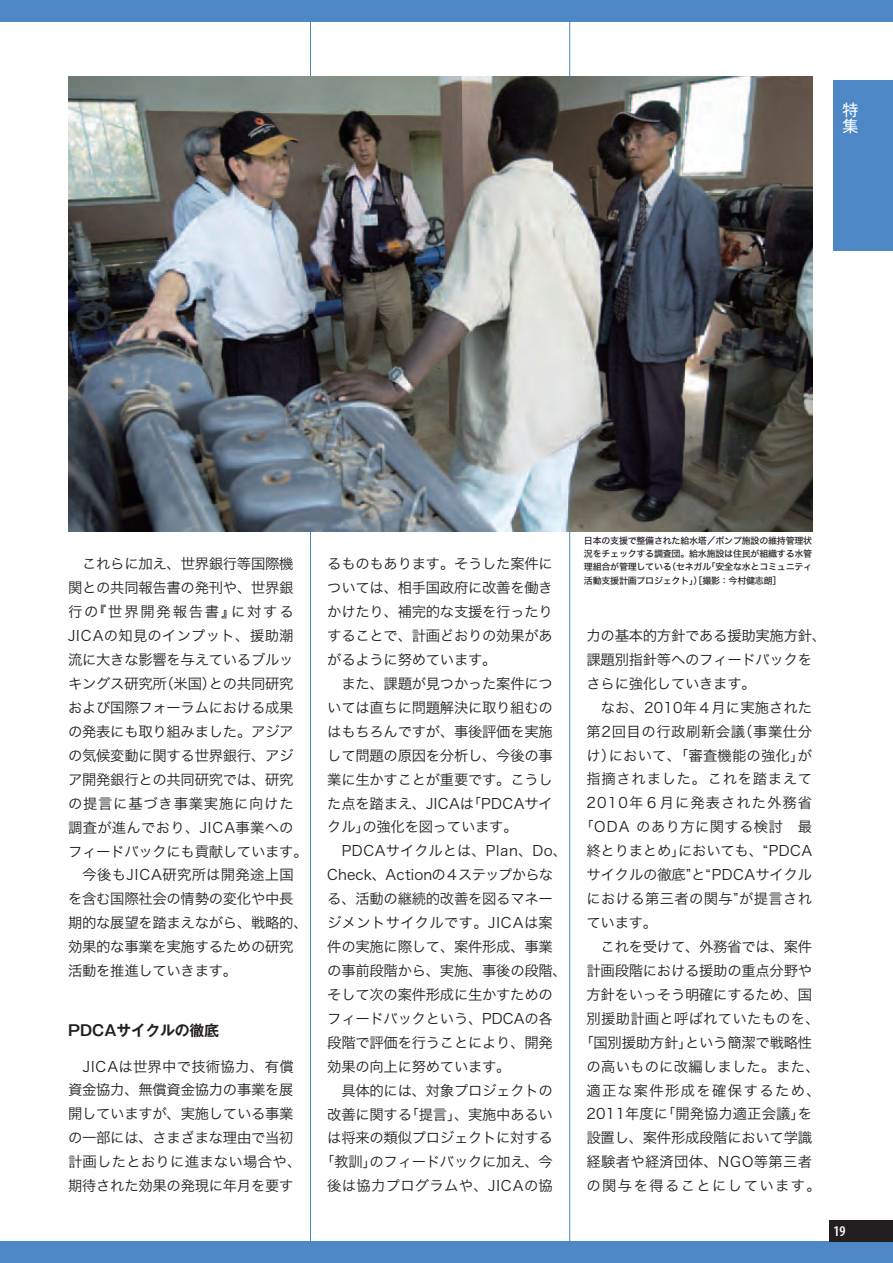
<style>
.page{position:relative;width:893px;height:1263px;background:#fff}
.page>*{position:absolute;margin:0;border:0;box-sizing:border-box;transform-origin:0 0}
.t1{font:15.9px/15.9px "Gothic MB101 Pro";color:#fff}
.t2{font:700 14.85px "Gothic MB101 Pro De";letter-spacing:-.02em;color:#231f20}
.t3{font:600 condensed 14.85px "Myriad Pro";color:#fff}
.t4{font:14.4px/23.9px "Hira Kaku Pro W3";letter-spacing:-.02em;color:#231f20}
.t5{font:14.4px "Hira Kaku Pro W3";letter-spacing:.02em;color:#231f20}
.t6{font:14.4px "Hira Kaku Pro W3";color:#231f20}
.t7{font:14.4px "Hira Kaku Pro W3";letter-spacing:.045em;color:#231f20}
.t8{font:14.4px "Hira Kaku Pro W3";letter-spacing:.015em;color:#231f20}
.t9{font:14.4px "Hira Kaku Pro W3";letter-spacing:.095em;color:#231f20}
.t10{font:14.4px "Hira Kaku Pro W3";letter-spacing:.01em;color:#231f20}
.t11{font:14.4px "Hira Kaku Pro W3";letter-spacing:.04em;color:#231f20}
.t12{font:14.4px "Hira Kaku Pro W3";letter-spacing:.07em;color:#231f20}
.t13{font:14.4px "Hira Kaku Pro W3";letter-spacing:.025em;color:#231f20}
.t14{font:9px/13.4px "Hira Kaku Std W5";letter-spacing:-.03em;color:#231f20;text-align:justify}
</style>
<div class="page">
<div style="left:833px;top:81px;width:60px;height:170px;background:#4d87c6"></div>
<div style="left:0;top:0;width:893px;height:21px;background:#4d87c6"></div>
<div style="left:0;top:1242px;width:893px;height:21px;background:#4d87c6"></div>
<hr style="left:310px;top:0;width:1px;height:1263px;background:#4d87c6">
<hr style="left:569px;top:0;width:1px;height:1263px;background:#4d87c6">
<img style="left:68px;top:77px;width:744px;height:454px">
<div style="left:829px;top:1220px;width:64px;height:22px;background:#231f20"></div>
<p class="t1" style="left:842px;top:100px;width:17px">特集</p>
<p class="t4" style="left:68px;top:551px;width:241px">　これらに加え、世界銀行等国際機関との共同報告書の発刊や、世界銀行の『世界開発報告書』に対する<br>JICAの知見のインプット、援助潮流に大きな影響を与えているブルッキングス研究所（米国）との共同研究および国際フォーラムにおける成果の発表にも取り組みました。アジアの気候変動に関する世界銀行、アジア開発銀行との共同研究では、研究の提言に基づき事業実施に向けた調査が進んでおり、JICA事業へのフィードバックにも貢献しています。　今後もJICA研究所は開発途上国を含む国際社会の情勢の変化や中長期的な展望を踏まえながら、戦略的、効果的な事業を実施するための研究活動を推進していきます。</p>
<p class="t2" style="left:68px;top:1018px;width:152px">PDCAサイクルの徹底</p>
<p class="t4" style="left:68px;top:1053px;width:235px">　JICAは世界中で技術協力、有償資金協力、無償資金協力の事業を展開していますが、実施している事業の一部には、さまざまな理由で当初計画したとおりに進まない場合や、期待された効果の発現に年月を要す</p>
<p class="t4" style="left:327px;top:551px;width:227px">るものもあります。そうした案件に</p>
<p class="t4" style="left:327px;top:575px;width:227px">ついては、相手国政府に改善を働き</p>
<p class="t4" style="left:327px;top:599px;width:227px">かけたり、補完的な支援を行ったり</p>
<p class="t4" style="left:327px;top:623px;width:227px">することで、計画どおりの効果があ</p>
<p class="t4" style="left:327px;top:647px;width:171px">がるように努めています。</p>
<p class="t4" style="left:327px;top:670px;width:227px">　また、課題が見つかった案件につ</p>
<p class="t4" style="left:327px;top:694px;width:227px">いては直ちに問題解決に取り組むの</p>
<p class="t4" style="left:327px;top:718px;width:227px">はもちろんですが、事後評価を実施</p>
<p class="t4" style="left:327px;top:742px;width:227px">して問題の原因を分析し、今後の事</p>
<p class="t4" style="left:327px;top:766px;width:227px">業に生かすことが重要です。こうし</p>
<p class="t4" style="left:327px;top:790px;width:227px">た点を踏まえ、JICAは「PDCAサイ</p>
<p class="t4" style="left:327px;top:814px;width:192px">クル」の強化を図っています。</p>
<p class="t7" style="left:327px;top:838px;width:241px">　PDCAサイクルとは、Plan、Do、</p>
<p class="t4" style="left:327px;top:862px;width:228px">Check、Actionの４ステップからな</p>
<p class="t4" style="left:327px;top:886px;width:227px">る、活動の継続的改善を図るマネー</p>
<p class="t5" style="left:327px;top:910px;width:227px">ジメントサイクルです。JICAは案</p>
<p class="t4" style="left:327px;top:934px;width:227px">件の実施に際して、案件形成、事業</p>
<p class="t4" style="left:327px;top:958px;width:241px">の事前段階から、実施、事後の段階、</p>
<p class="t4" style="left:327px;top:981px;width:227px">そして次の案件形成に生かすための</p>
<p class="t4" style="left:327px;top:1005px;width:227px">フィードバックという、PDCAの各</p>
<p class="t4" style="left:327px;top:1029px;width:227px">段階で評価を行うことにより、開発</p>
<p class="t4" style="left:327px;top:1053px;width:185px">効果の向上に努めています。</p>
<p class="t4" style="left:327px;top:1077px;width:227px">　具体的には、対象プロジェクトの</p>
<p class="t4" style="left:327px;top:1101px;width:227px">改善に関する「提言」、実施中あるい</p>
<p class="t4" style="left:327px;top:1125px;width:227px">は将来の類似プロジェクトに対する</p>
<p class="t4" style="left:320px;top:1149px;width:234px">「教訓」のフィードバックに加え、今</p>
<p class="t5" style="left:327px;top:1173px;width:227px">後は協力プログラムや、JICAの協</p>
<p class="t14" style="left:584px;top:534px;width:230px">日本の支援で整備された給水塔／ポンプ施設の維持管理状況をチェックする調査団。給水施設は住民が組織する水管理組合が管理している（セネガル「安全な水とコミュニティ活動支援計画プロジェクト」）［撮影：今村健志朗］</p>
<p class="t4" style="left:587px;top:623px;width:241px">力の基本的方針である援助実施方針、</p>
<p class="t4" style="left:587px;top:646px;width:227px">課題別指針等へのフィードバックを</p>
<p class="t4" style="left:587px;top:670px;width:171px">さらに強化していきます。</p>
<p class="t6" style="left:587px;top:694px;width:227px">　なお、2010年４月に実施された</p>
<p class="t11" style="left:587px;top:718px;width:227px">第2回目の行政刷新会議（事業仕分</p>
<p class="t10" style="left:587px;top:742px;width:227px">け）において、「審査機能の強化」が</p>
<p class="t7" style="left:587px;top:766px;width:227px">指摘されました。これを踏まえて</p>
<p class="t12" style="left:587px;top:790px;width:227px">2010年６月に発表された外務省</p>
<p class="t13" style="left:579px;top:814px;width:234px">「ODA のあり方に関する検討　最</p>
<p class="t4" style="left:587px;top:838px;width:227px">終とりまとめ」においても、“PDCA</p>
<p class="t4" style="left:587px;top:862px;width:227px">サイクルの徹底”と“PDCAサイクル</p>
<p class="t5" style="left:587px;top:886px;width:227px">における第三者の関与”が提言され</p>
<p class="t4" style="left:587px;top:910px;width:72px">ています。</p>
<p class="t4" style="left:587px;top:933px;width:227px">　これを受けて、外務省では、案件</p>
<p class="t4" style="left:587px;top:957px;width:227px">計画段階における援助の重点分野や</p>
<p class="t4" style="left:587px;top:981px;width:227px">方針をいっそう明確にするため、国</p>
<p class="t8" style="left:587px;top:1005px;width:235px">別援助計画と呼ばれていたものを、</p>
<p class="t4" style="left:579px;top:1029px;width:234px">「国別援助方針」という簡潔で戦略性</p>
<p class="t8" style="left:587px;top:1053px;width:235px">の高いものに改編しました。また、</p>
<p class="t9" style="left:587px;top:1077px;width:236px">適正な案件形成を確保するため、</p>
<p class="t6" style="left:587px;top:1101px;width:227px">2011年度に「開発協力適正会議」を</p>
<p class="t4" style="left:587px;top:1125px;width:227px">設置し、案件形成段階において学識</p>
<p class="t5" style="left:587px;top:1149px;width:227px">経験者や経済団体、NGO等第三者</p>
<p class="t9" style="left:587px;top:1173px;width:236px">の関与を得ることにしています。</p>
<p class="t3" style="left:833px;top:1222px;width:14px">19</p>
</div>
